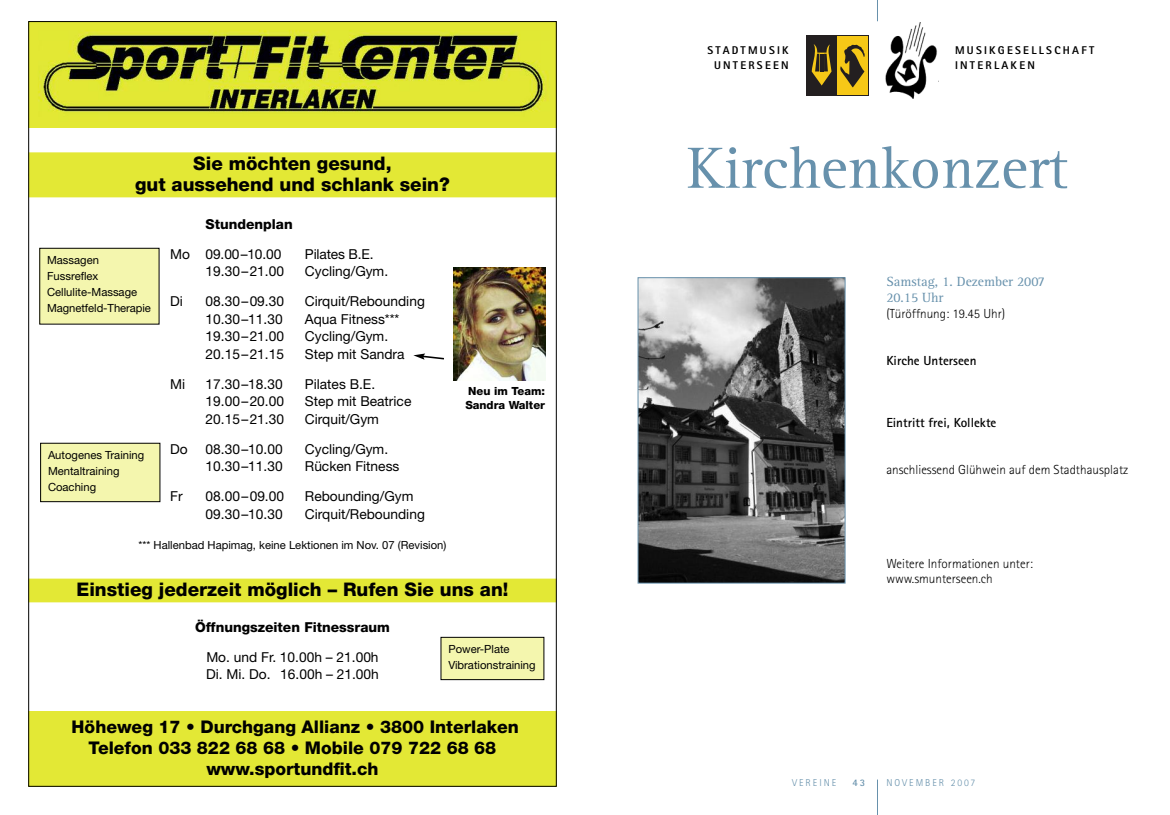
<style>
.page{position:relative;width:1170px;height:815px;background:#fff}
.page>*{position:absolute;margin:0;border:0;box-sizing:border-box;transform-origin:0 0}
.t1{font:60px "Rotis Serif";color:#6791ac}
.t2{font:800 18.75px/21.2px "Helvetica Neue";color:#000;text-align:center}
.t3{font:800 17.5px/21.2px "Helvetica Neue";color:#000;text-align:center}
.t4{font:13.75px/17.5px "Helvetica Neue";color:#000}
.t5{font:800 13.75px "Helvetica Neue";color:#000}
.t6{font:13.75px/15.6px "Rotis Serif";color:#6791ac}
.t7{font:300 13.12px/15.6px "Rotis Sans Serif";color:#000}
.t8{font:700 13.12px "Rotis Sans Serif";color:#000}
.t9{font:11.25px/16.2px "Helvetica Neue";color:#000}
.t10{font:800 11.25px/15px "Rotis Sans Serif";letter-spacing:.2em;color:#000;text-align:center}
.t11{font:800 11.25px/13.8px "Helvetica Neue";color:#000}
.t12{font:300 10px "Rotis Sans Serif";letter-spacing:.2em;color:#6791ac}
.t13{font:700 10px "Rotis Sans Serif";color:#6791ac}
</style>
<div class="page">
<hr style="left:877px;top:780px;width:1px;height:35px;background:#6791ac">
<svg style="left:877px;top:0;width:1px;height:21px"></svg>
<div style="left:806px;top:35px;width:62px;height:60px;background:#231f20"></div>
<div style="left:837px;top:36px;width:31px;height:59px;background:#f6c817"></div>
<svg style="left:840px;top:44px;width:24px;height:43px"></svg>
<svg style="left:811px;top:44px;width:20px;height:42px"></svg>
<img style="left:885px;top:23px;width:52px;height:75px">
<img style="left:639px;top:280px;width:204px;height:301px">
<div style="left:637px;top:278px;width:208px;height:305px;border:1px solid #6791ac"></div>
<div style="left:28px;top:712px;width:528px;height:75px;background:#e3e835"></div>
<img style="left:30px;top:23px;width:524px;height:104px">
<div style="left:28px;top:152px;width:528px;height:24px;background:#e3e835"></div>
<div style="left:28px;top:174px;width:528px;height:23px;background:#e3e835"></div>
<div style="left:28px;top:579px;width:528px;height:23px;background:#e3e835"></div>
<div style="left:40px;top:248px;width:119px;height:76px;background:#f4f6ae"></div>
<div style="left:39px;top:248px;width:120px;height:76px;border:1px solid #000"></div>
<div style="left:441px;top:637px;width:103px;height:43px;background:#f4f6ae"></div>
<div style="left:440px;top:637px;width:104px;height:43px;border:1px solid #000"></div>
<div style="left:41px;top:443px;width:119px;height:59px;background:#f4f6ae"></div>
<div style="left:40px;top:443px;width:120px;height:59px;border:1px solid #000"></div>
<img style="left:454px;top:268px;width:91px;height:112px">
<svg style="left:413px;top:353px;width:31px;height:7px"></svg>
<h2 class="t2" style="left:135px;top:154px;width:316px">Sie möchten gesund,<br>gut aussehend und schlank sein?</h2>
<p class="t5" style="left:206px;top:219px;width:89px">Stundenplan</p>
<p class="t4" style="left:170px;top:247px;width:113px">Mo 09.00–10.00</p>
<p class="t4" style="left:305px;top:247px;width:70px">Pilates B.E.</p>
<p class="t4" style="left:206px;top:264px;width:80px">19.30–21.00</p>
<p class="t4" style="left:305px;top:264px;width:85px">Cycling/Gym.</p>
<p class="t4" style="left:170px;top:294px;width:14px">Di</p>
<p class="t4" style="left:206px;top:294px;width:80px">08.30–09.30</p>
<p class="t4" style="left:305px;top:294px;width:121px">Cirquit/Rebounding</p>
<p class="t4" style="left:206px;top:312px;width:79px">10.30–11.30</p>
<p class="t4" style="left:305px;top:312px;width:96px">Aqua Fitness***</p>
<p class="t4" style="left:206px;top:329px;width:80px">19.30–21.00</p>
<p class="t4" style="left:305px;top:329px;width:85px">Cycling/Gym.</p>
<p class="t4" style="left:206px;top:347px;width:80px">20.15–21.15</p>
<p class="t4" style="left:305px;top:347px;width:101px">Step mit Sandra</p>
<p class="t4" style="left:170px;top:377px;width:17px">Mi</p>
<p class="t4" style="left:206px;top:377px;width:79px">17.30–18.30</p>
<p class="t4" style="left:305px;top:377px;width:72px">Pilates B.E.</p>
<p class="t4" style="left:206px;top:394px;width:80px">19.00–20.00</p>
<p class="t4" style="left:305px;top:394px;width:108px">Step mit Beatrice</p>
<p class="t4" style="left:206px;top:412px;width:80px">20.15–21.30</p>
<p class="t4" style="left:305px;top:412px;width:76px">Cirquit/Gym</p>
<p class="t4" style="left:170px;top:442px;width:19px">Do</p>
<p class="t4" style="left:206px;top:442px;width:79px">08.30–10.00</p>
<p class="t4" style="left:305px;top:442px;width:85px">Cycling/Gym.</p>
<p class="t4" style="left:206px;top:459px;width:79px">10.30–11.30</p>
<p class="t4" style="left:305px;top:459px;width:96px">Rücken Fitness</p>
<p class="t4" style="left:170px;top:489px;width:14px">Fr</p>
<p class="t4" style="left:206px;top:489px;width:80px">08.00–09.00</p>
<p class="t4" style="left:305px;top:489px;width:110px">Rebounding/Gym</p>
<p class="t4" style="left:206px;top:507px;width:79px">09.30–10.30</p>
<p class="t4" style="left:305px;top:507px;width:121px">Cirquit/Rebounding</p>
<p class="t9" style="left:138px;top:538px;width:309px">*** Hallenbad Hapimag, keine Lektionen im Nov. 07 (Revision)</p>
<h2 class="t2" style="left:77px;top:581px;width:433px">Einstieg jederzeit möglich – Rufen Sie uns an!</h2>
<p class="t5" style="left:195px;top:622px;width:196px">Öffnungszeiten Fitnessraum</p>
<p class="t4" style="left:206px;top:649px;width:174px">Mo. und Fr. 10.00h – 21.00h<br>Di. Mi. Do. 16.00h – 21.00h</p>
<p class="t9" style="left:47px;top:253px;width:105px">Massagen<br>Fussreflex<br>Cellulite-Massage<br>Magnetfeld-Therapie</p>
<p class="t11" style="left:465px;top:385px;width:81px">Neu im Team:<br>Sandra Walter</p>
<p class="t9" style="left:48px;top:448px;width:98px">Autogenes Training<br>Mentaltraining<br>Coaching</p>
<p class="t9" style="left:448px;top:642px;width:89px">Power-Plate<br>Vibrationstraining</p>
<p class="t3" style="left:72px;top:717px;width:448px">Höheweg 17 • Durchgang Allianz • 3800 Interlaken<br>Telefon 033 822 68 68 • Mobile 079 722 68 68 www.sportundfit.ch</p>
<p class="t10" style="left:707px;top:44px;width:83px">STADTMUSIK<br>UNTERSEEN</p>
<p class="t10" style="left:954px;top:44px;width:141px;text-align:left">MUSIKGESELLSCHAFT<br>INTERLAKEN</p>
<h1 class="t1" style="left:687px;top:148px;width:382px">Kirchenkonzert</h1>
<p class="t6" style="left:886px;top:275px;width:160px">Samstag, 1. Dezember 2007<br>20.15 Uhr</p>
<p class="t7" style="left:886px;top:307px;width:120px">(Türöffnung: 19.45 Uhr)</p>
<p class="t8" style="left:886px;top:355px;width:92px">Kirche Unterseen</p>
<p class="t8" style="left:886px;top:418px;width:112px">Eintritt frei, Kollekte</p>
<p class="t7" style="left:886px;top:463px;width:243px">anschliessend Glühwein auf dem Stadthausplatz</p>
<p class="t7" style="left:886px;top:557px;width:148px">Weitere Informationen unter: www.smunterseen.ch</p>
<p class="t12" style="left:792px;top:780px;width:46px">VEREINE</p>
<p class="t13" style="left:852px;top:780px;width:14px">43</p>
<p class="t12" style="left:886px;top:780px;width:90px">NOVEMBER 2007</p>
</div>
